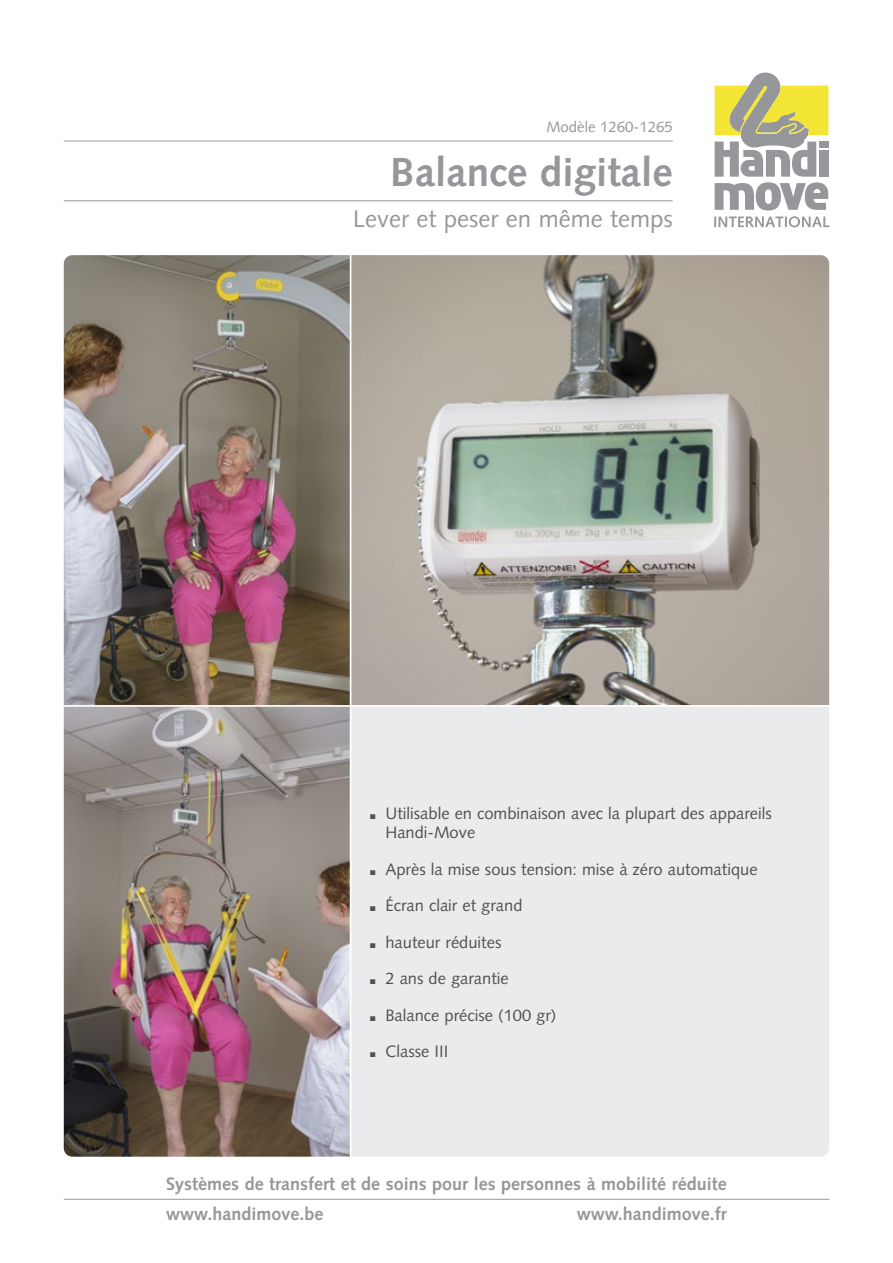
<style>
.page{position:relative;width:893px;height:1263px;background:#fff}
.page>*{position:absolute;margin:0;border:0;box-sizing:border-box;transform-origin:0 0}
.t1{font:700 40.5px "Syntax";color:#95979a}
.t2{font:24px "Syntax";color:#95979a}
.t3{font:700 18px/30px "Syntax";color:#95979a}
.t4{font:16.5px/19.5px "Syntax";color:#4f5152}
.t5{font:15px "Syntax";color:#95979a}
.s1{font-weight:900;font-size:27px}
</style>
<div class="page">
<svg style="left:714px;top:72px;width:115px;height:155px"></svg>
<img style="left:64px;top:255px;width:765px;height:450px">
<img style="left:64px;top:707px;width:286px;height:450px">
<div style="left:351px;top:707px;width:478px;height:450px;background:#eaebec"></div>
<hr style="left:64px;top:141px;width:609px;height:1px;background:#95979a">
<hr style="left:64px;top:200px;width:609px;height:1px;background:#95979a">
<hr style="left:64px;top:1199px;width:765px;height:1px;background:#95979a">
<p class="t5" style="left:546px;top:118px;width:128px">Modèle 1260-1265</p>
<h1 class="t1" style="left:390px;top:149px;width:284px">Balance digitale</h1>
<h2 class="t2" style="left:353px;top:204px;width:321px">Lever et peser en même temps</h2>
<p class="t4" style="left:385px;top:803px;width:388px;text-indent:-17px"><span class="s1">.</span> Utilisable en combinaison avec la plupart des appareils<br>Handi-Move</p>
<p class="t4" style="left:368px;top:859px;width:391px"><span class="s1">.</span> Après la mise sous tension: mise à zéro automatique</p>
<p class="t4" style="left:368px;top:896px;width:156px"><span class="s1">.</span> Écran clair et grand</p>
<p class="t4" style="left:368px;top:932px;width:134px"><span class="s1">.</span> hauteur réduites</p>
<p class="t4" style="left:368px;top:969px;width:142px"><span class="s1">.</span> 2 ans de garantie</p>
<p class="t4" style="left:368px;top:1005px;width:189px"><span class="s1">.</span> Balance précise (100 gr)</p>
<p class="t4" style="left:368px;top:1042px;width:81px"><span class="s1">.</span> Classe III</p>
<p class="t3" style="left:166px;top:1169px;width:562px">Systèmes de transfert et de soins pour les personnes à mobilité réduite www.handimove.be</p>
<p class="t3" style="left:577px;top:1199px;width:152px">www.handimove.fr</p>
</div>
